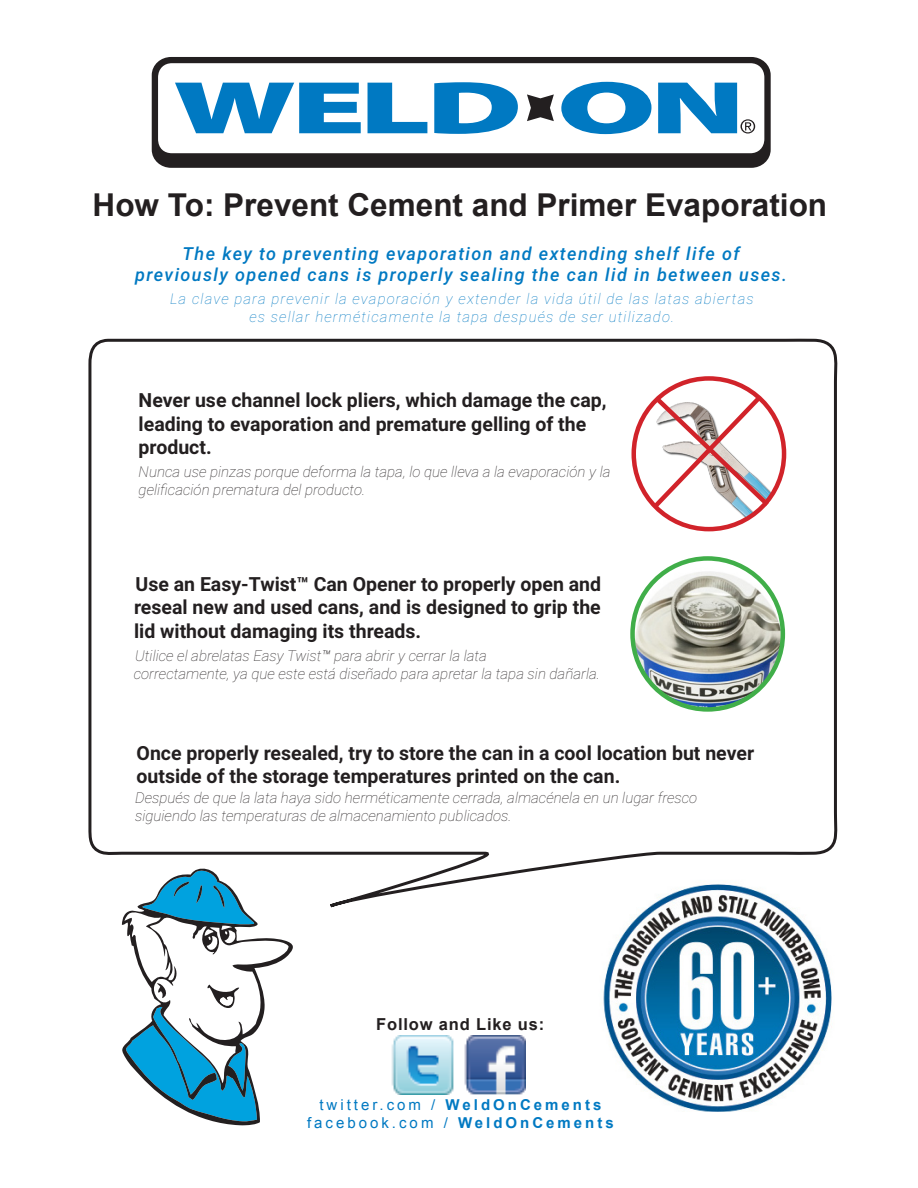
<style>
.page{position:relative;width:918px;height:1188px;background:#fff}
.page>*{position:absolute;margin:0;border:0;box-sizing:border-box;transform-origin:0 0}
.t1{font:700 31.5px "Arial";color:#231f20}
.t2{font:700 19.5px/23.4px "Roboto";color:#231f20}
.t3{font:italic 500 18px/21.6px "Roboto";letter-spacing:.075em;color:#0079c2;text-align:center}
.t4{font:700 16.5px "Arial";letter-spacing:.05em;color:#231f20}
.t5{font:italic 100 15px/18px "Roboto";color:#231f20}
.t6{font:15px "Arial";letter-spacing:.2em;color:#0079c2}
.t7{font:700 15px "Arial";letter-spacing:.2em;color:#0079c2}
.t8{font:italic 100 14.85px/17.9px "Roboto";letter-spacing:.075em;color:#0079c2;text-align:center}
.s1{font-weight:400}
.s2{font-weight:700}
</style>
<div class="page">
<img style="left:603px;top:914px;width:230px;height:198px">
<div style="left:152px;top:57px;width:619px;height:111px;background:#231f20;border-radius:19px"></div>
<svg style="left:158px;top:63px;width:606px;height:90px;background:#f6f7f7"></svg>
<svg style="left:175px;top:83px;width:186px;height:50px;background:#55a6d6"></svg>
<svg style="left:368px;top:83px;width:59px;height:50px;background:#75b6de"></svg>
<svg style="left:434px;top:82px;width:84px;height:52px;background:#53a4d5"></svg>
<svg style="left:561px;top:82px;width:90px;height:52px;background:#64adda"></svg>
<svg style="left:658px;top:83px;width:79px;height:50px;background:#3c98d0"></svg>
<img style="left:464px;top:1036px;width:61px;height:59px">
<img style="left:391px;top:1036px;width:63px;height:58px">
<svg style="left:88px;top:338px;width:750px;height:576px"></svg>
<svg style="left:122px;top:865px;width:171px;height:260px"></svg>
<img style="left:651px;top:394px;width:133px;height:135px">
<div style="left:632px;top:376px;width:154px;height:155px;border:4px solid #d1232a;border-radius:50%"></div>
<img style="left:633px;top:558px;width:150px;height:151px;border-radius:75px">
<div style="left:630px;top:556px;width:155px;height:156px;border:4px solid #40ae49;border-radius:50%"></div>
<svg style="left:648px;top:391px;width:126px;height:123px"></svg>
<p class="t1" style="left:93px;top:184px;width:736px">How To: Prevent Cement and Primer Evaporation</p>
<p class="t3" style="left:135px;top:242px;width:653px">The key to preventing evaporation and extending shelf life of previously opened cans is properly sealing the can lid in between uses.</p>
<p class="t8" style="left:170px;top:290px;width:585px">La clave para prevenir la evaporación y extender la vida útil de las latas abiertas es sellar herméticamente la tapa después de ser utilizado.</p>
<p class="t2" style="left:139px;top:388px;width:469px">Never use channel lock pliers, which damage the cap, leading to evaporation and premature gelling of the product.</p>
<p class="t5" style="left:139px;top:462px;width:473px">Nunca use pinzas porque deforma la tapa, lo que lleva a la evaporación y la gelificación prematura del producto.</p>
<p class="t2" style="left:134px;top:572px;width:469px;text-align:justify">Use an Easy-Twist™ Can Opener to properly open and reseal new and used cans, and is designed to grip the lid without damaging its threads.</p>
<p class="t5" style="left:134px;top:646px;width:468px">Utilice el abrelatas Easy Twist™ para abrir y cerrar la lata<br>correctamente, ya que este está diseñado para apretar la tapa sin dañarla.</p>
<p class="t2" style="left:137px;top:740px;width:619px">Once properly resealed, try to store the can in a cool location but never outside of the storage temperatures printed on the can.</p>
<p class="t5" style="left:135px;top:788px;width:564px">Después de que la lata haya sido herméticamente cerrada, almacénela en un lugar fresco siguiendo las temperaturas de almacenamiento publicados.</p>
<p class="t4" style="left:376px;top:1013px;width:169px">Follow and Like us:</p>
<p class="t7" style="left:319px;top:1095px;width:283px"><span class="s1">twitter.com /</span> WeldOnCements</p>
<p class="t6" style="left:307px;top:1113px;width:308px">facebook.com / <span class="s2">WeldOnCements</span></p>
</div>
